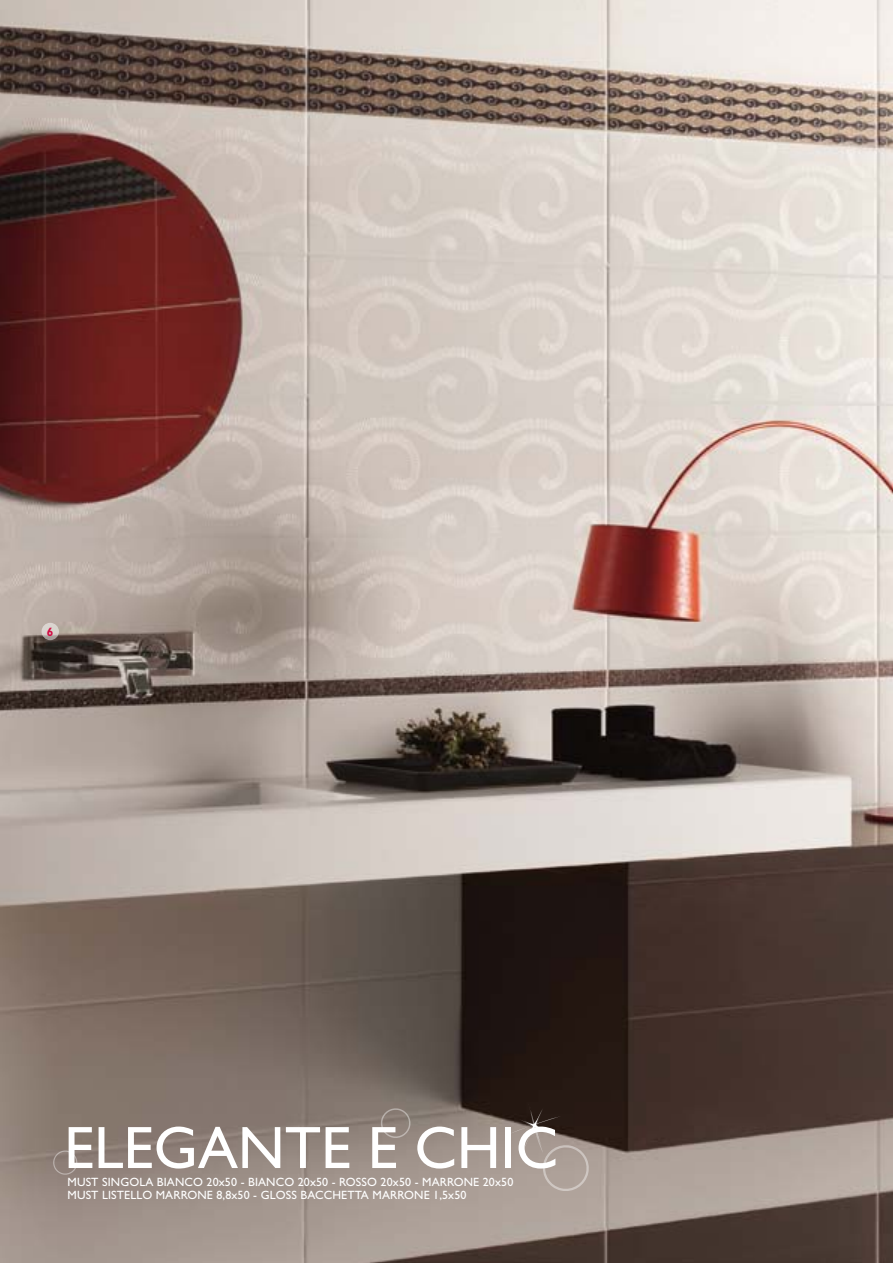
<style>
.page{position:relative;width:893px;height:1263px;background:#fff}
.page>*{position:absolute;margin:0;border:0;box-sizing:border-box;transform-origin:0 0}
.t1{font:60px "Gill Sans";color:#fff}
.t2{font:12px/13.5px "Gill Sans";letter-spacing:.01em;color:#fff}
.t3{font:700 12px "Gill Sans";color:#d10e45}
</style>
<div class="page">
<img style="left:0;top:0;width:893px;height:1263px">
<svg style="left:508px;top:1103px;width:83px;height:90px;background:#83766f"></svg>
<svg style="left:379px;top:1107px;width:33px;height:32px"></svg>
<svg style="left:52px;top:1149px;width:26px;height:27px"></svg>
<svg style="left:42px;top:623px;width:17px;height:17px"></svg>
<p class="t3" style="left:47px;top:625px;width:8px">6</p>
<h1 class="t1" style="left:64px;top:1113px;width:495px">ELEGANTE E CHIC</h1>
<p class="t2" style="left:68px;top:1175px;width:447px">MUST SINGOLA BIANCO 20x50 - BIANCO 20x50 - ROSSO 20x50 - MARRONE 20x50<br>MUST LISTELLO MARRONE 8,8x50 - GLOSS BACCHETTA MARRONE 1,5x50</p>
</div>
